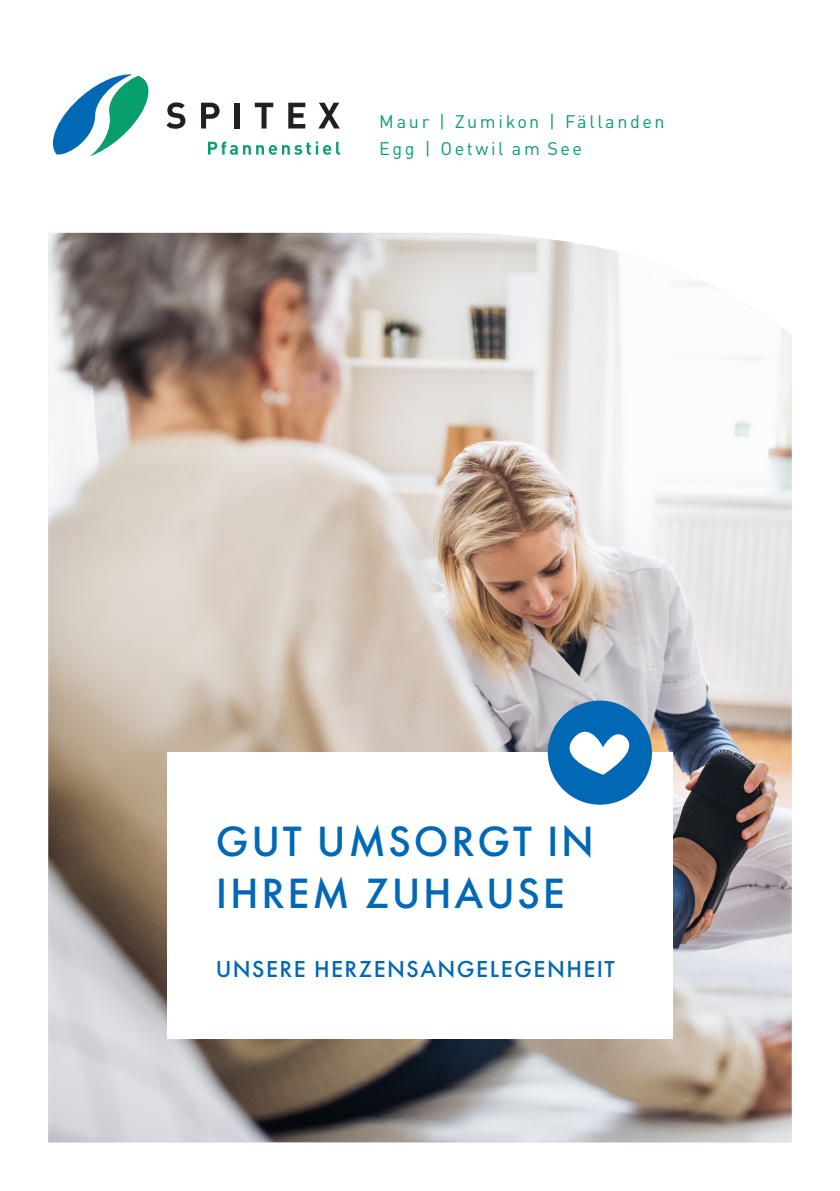
<style>
.page{position:relative;width:840px;height:1191px;background:#fff}
.page>*{position:absolute;margin:0;border:0;box-sizing:border-box;transform-origin:0 0}
.Haupttitel_blau{font:500 44px/52px "Futura PT";letter-spacing:.06em;color:#0168b5}
.Titel_12_blau{font:500 24px "Futura PT";letter-spacing:.06em;color:#0168b5}
.t1{font:18px/26px "DIN Pro";letter-spacing:.15em;color:#099e6d}
</style>
<div class="page">
<svg style="left:52px;top:74px;width:97px;height:82px"></svg>
<svg style="left:166px;top:102px;width:19px;height:27px"></svg>
<svg style="left:201px;top:103px;width:18px;height:25px"></svg>
<div style="left:234px;top:103px;width:6px;height:25px;background:#231f20"></div>
<svg style="left:254px;top:103px;width:19px;height:25px"></svg>
<svg style="left:288px;top:103px;width:17px;height:25px"></svg>
<svg style="left:318px;top:103px;width:21px;height:25px"></svg>
<svg style="left:208px;top:142px;width:132px;height:13px"></svg>
<img style="left:48px;top:233px;width:743px;height:909px">
<div style="left:167px;top:752px;width:505px;height:286px;background:#fff"></div>
<div style="left:547px;top:700px;width:104px;height:104px;background:#0168b5;border-radius:50%"></div>
<svg style="left:559px;top:715px;width:82px;height:60px"></svg>
<p class="t1" style="left:379px;top:109px;width:286px">Maur | Zumikon | Fällanden<br>Egg | Oetwil am See</p>
<p class="Haupttitel_blau" style="left:216px;top:815px;width:379px">GUT UMSORGT IN<br>IHREM ZUHAUSE</p>
<p class="Titel_12_blau" style="left:216px;top:954px;width:400px">UNSERE HERZENSANGELEGENHEIT</p>
</div>
